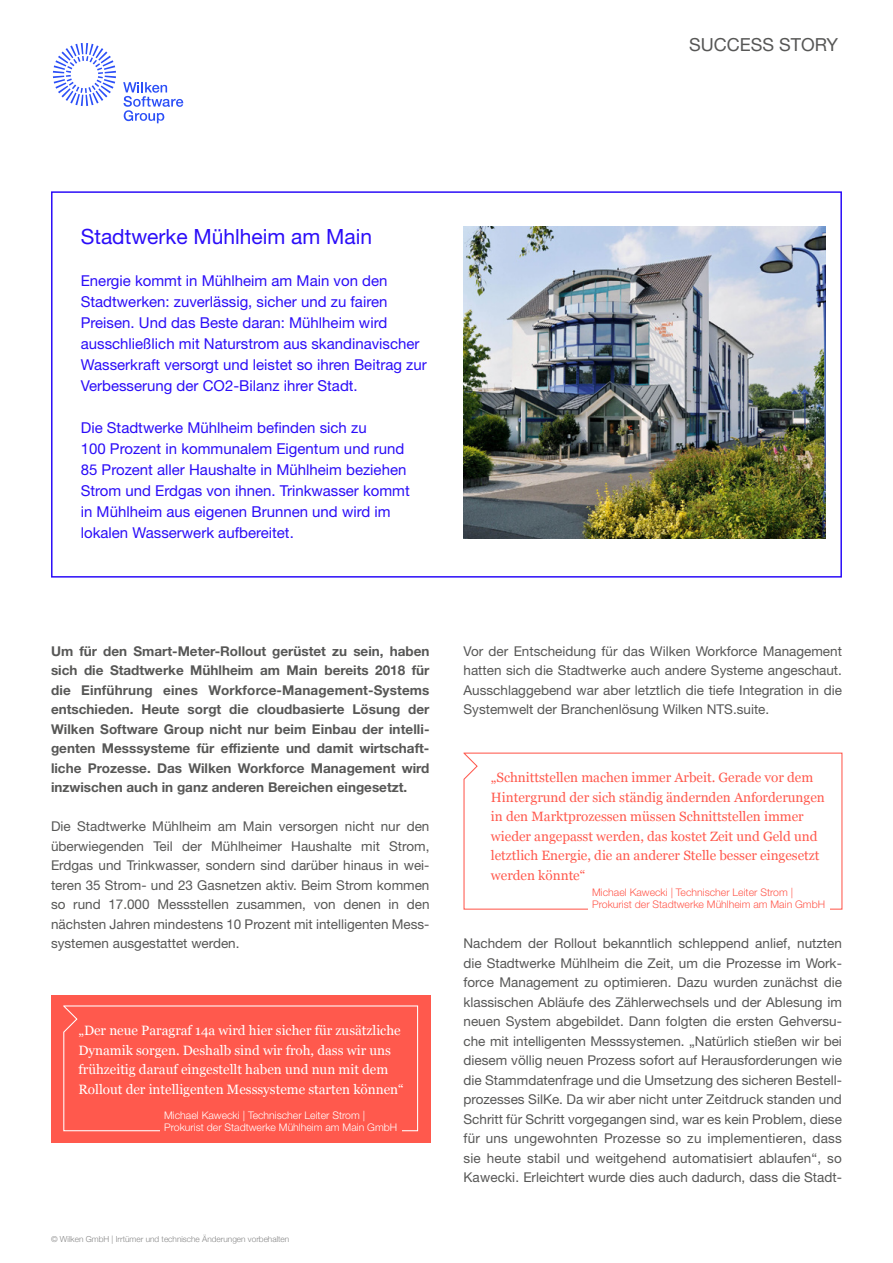
<style>
.page{position:relative;width:893px;height:1263px;background:#fff}
.page>*{position:absolute;margin:0;border:0;box-sizing:border-box;transform-origin:0 0}
.t1{font:21px "Helvetica Neue LT Pro";color:#2b0df8}
.t2{font:18px "Helvetica Neue LT Pro";color:#575756}
.t3{font:15px/21px "Helvetica Neue LT Pro";color:#2b0df8}
.t4{font:13.5px/19.5px "Helvetica Neue LT Pro";color:#575756;text-align:justify}
.t5{font:700 13.5px/19.5px "Helvetica Neue LT Pro";color:#575756;text-align:justify}
.t6{font:13.5px/19.5px "Georgia";color:#ff594d}
.t7{font:13.5px/19.5px "Georgia";color:#fff}
.t8{font:300 10.5px/12px "Helvetica Neue LT Pro";color:#fff}
.t9{font:300 10.5px/12px "Helvetica Neue LT Pro";color:#ff594d}
.t10{font:300 8.25px "Helvetica Neue";color:#878787}
</style>
<div class="page">
<div style="left:51px;top:191px;width:791px;height:387px;border:2px solid #2b0df8"></div>
<img style="left:463px;top:227px;width:362px;height:312px">
<svg style="left:123px;top:82px;width:60px;height:41px"></svg>
<svg style="left:53px;top:43px;width:63px;height:63px"></svg>
<div style="left:51px;top:995px;width:379px;height:148px;background:#ff594d"></div>
<svg style="left:63px;top:1005px;width:356px;height:127px"></svg>
<div style="left:160px;top:1107px;width:241px;height:31px;background:#ff594d"></div>
<svg style="left:463px;top:752px;width:380px;height:158px"></svg>
<div style="left:588px;top:884px;width:241px;height:31px;background:#fff"></div>
<h2 class="t2" style="left:689px;top:34px;width:150px">SUCCESS STORY</h2>
<h1 class="t1" style="left:81px;top:223px;width:293px">Stadtwerke Mühlheim am Main</h1>
<p class="t3" style="left:81px;top:269px;width:347px">Energie kommt in Mühlheim am Main von den Stadtwerken: zuverlässig, sicher und zu fairen Preisen. Und das Beste daran: Mühlheim wird ausschließlich mit Naturstrom aus skandinavischer Wasserkraft versorgt und leistet so ihren Beitrag zur Verbesserung der CO2-Bilanz ihrer Stadt.</p>
<p class="t3" style="left:81px;top:416px;width:331px">Die Stadtwerke Mühlheim befinden sich zu<br>100 Prozent in kommunalem Eigentum und rund 85 Prozent aller Haushalte in Mühlheim beziehen Strom und Erdgas von ihnen. Trinkwasser kommt in Mühlheim aus eigenen Brunnen und wird im lokalen Wasserwerk aufbereitet.</p>
<p class="t5" style="left:51px;top:641px;width:380px">Um für den Smart-Meter-Rollout gerüstet zu sein, haben sich die Stadtwerke Mühlheim am Main bereits 2018 für die Einführung eines Workforce-Management-Systems entschieden. Heute sorgt die cloudbasierte Lösung der Wilken Software Group nicht nur beim Einbau der intelli&shy;genten Messsysteme für effiziente und damit wirtschaft&shy;liche Prozesse. Das Wilken Workforce Management wird inzwischen auch in ganz anderen Bereichen eingesetzt.</p>
<p class="t4" style="left:51px;top:816px;width:380px">Die Stadtwerke Mühlheim am Main versorgen nicht nur den überwiegenden Teil der Mühlheimer Haushalte mit Strom, Erdgas und Trinkwasser, sondern sind darüber hinaus in wei&shy;teren 35 Strom- und 23 Gasnetzen aktiv. Beim Strom kommen so rund 17.000 Messstellen zusammen, von denen in den nächsten Jahren mindestens 10 Prozent mit intelligenten Mess&shy;systemen ausgestattet werden.</p>
<p class="t7" style="left:79px;top:1020px;width:327px">„Der neue Paragraf 14a wird hier sicher für zusätzliche Dynamik sorgen. Deshalb sind wir froh, dass wir uns frühzeitig darauf eingestellt haben und nun mit dem Rollout der intelligenten Messsysteme starten können“</p>
<p class="t8" style="left:164px;top:1109px;width:234px">Michael Kawecki | Technischer Leiter Strom |<br>Prokurist der Stadtwerke Mühlheim am Main GmbH</p>
<p class="t10" style="left:51px;top:1233px;width:240px">© Wilken GmbH | Irrtümer und technische Änderungen vorbehalten</p>
<p class="t4" style="left:463px;top:641px;width:380px">Vor der Entscheidung für das Wilken Workforce Management hatten sich die Stadtwerke auch andere Systeme angeschaut.<br>Ausschlaggebend war aber letztlich die tiefe Integration in die Systemwelt der Branchenlösung Wilken NTS.suite.</p>
<p class="t6" style="left:491px;top:767px;width:335px">„Schnittstellen machen immer Arbeit. Gerade vor dem Hintergrund der sich ständig ändernden Anforderungen in den Marktprozessen müssen Schnittstellen immer wieder angepasst werden, das kostet Zeit und Geld und letztlich Energie, die an anderer Stelle besser eingesetzt werden könnte“</p>
<p class="t9" style="left:592px;top:886px;width:234px">Michael Kawecki | Technischer Leiter Strom |<br>Prokurist der Stadtwerke Mühlheim am Main GmbH</p>
<p class="t4" style="left:463px;top:933px;width:380px">Nachdem der Rollout bekanntlich schleppend anlief, nutzten die Stadtwerke Mühlheim die Zeit, um die Prozesse im Work&shy;force Management zu optimieren. Dazu wurden zunächst die klassischen Abläufe des Zählerwechsels und der Ablesung im neuen System abgebildet. Dann folgten die ersten Gehversu&shy;che mit intelligenten Messsystemen. „Natürlich stießen wir bei diesem völlig neuen Prozess sofort auf Herausforderungen wie die Stammdatenfrage und die Umsetzung des sicheren Bestell&shy;prozesses SilKe. Da wir aber nicht unter Zeitdruck standen und Schritt für Schritt vorgegangen sind, war es kein Problem, diese für uns ungewohnten Prozesse so zu implementieren, dass sie heute stabil und weitgehend automatisiert ablaufen“, so Kawecki. Erleichtert wurde dies auch dadurch, dass die Stadt-</p>
</div>
